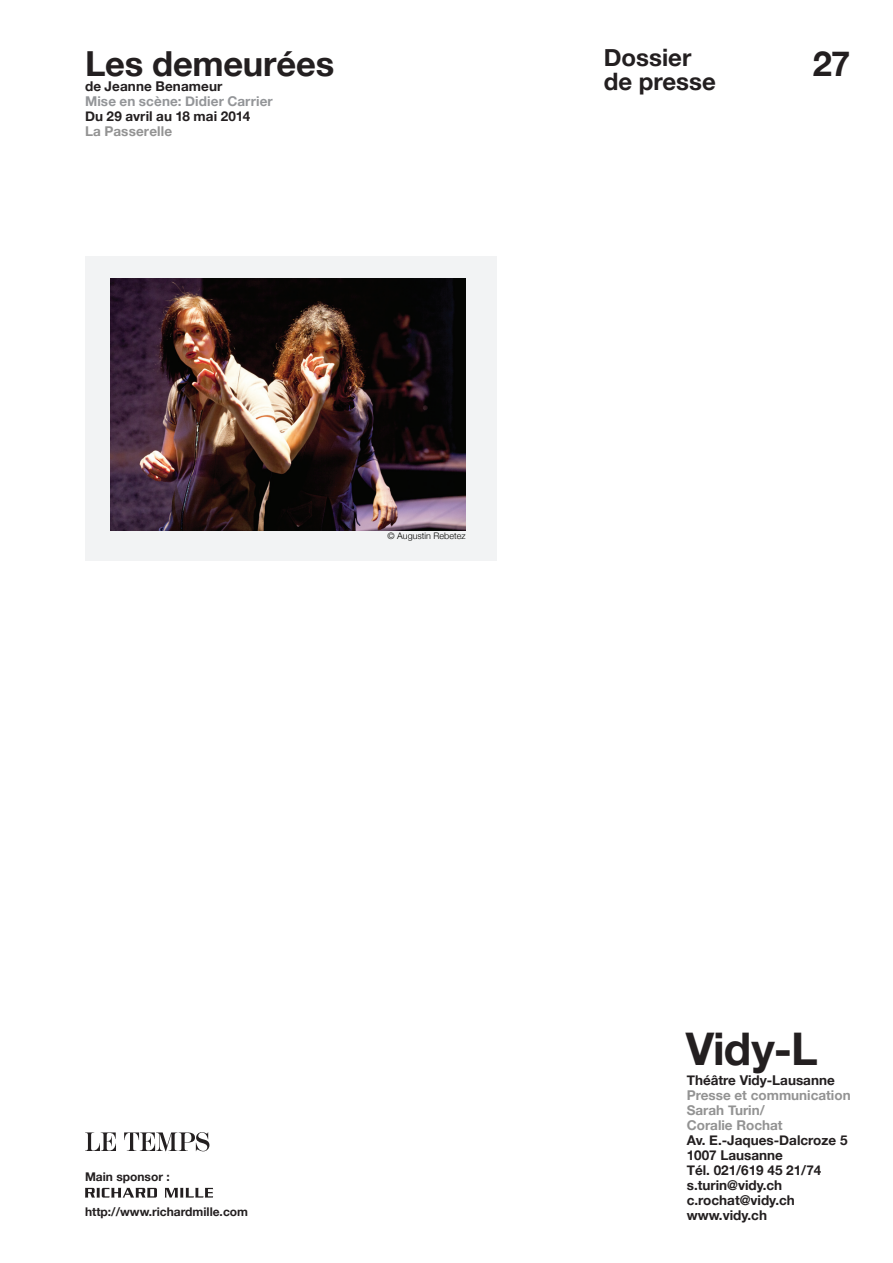
<style>
.page{position:relative;width:893px;height:1263px;background:#fff}
.page>*{position:absolute;margin:0;border:0;box-sizing:border-box;transform-origin:0 0}
.t1{font:700 45px "Helvetica Neue";color:#231f20}
.t2{font:700 34.5px "Helvetica Neue";letter-spacing:-.01em;color:#231f20}
.t3{font:700 24px/24px "Helvetica Neue";color:#231f20}
.t4{font:700 13.5px/15px "Helvetica Neue";color:#231f20}
.t5{font:700 13.5px/15px "Helvetica Neue";color:#939393}
.t6{font:700 13.5px "Helvetica Neue";letter-spacing:.01em;color:#939598}
.t7{font:700 12px "Helvetica Neue";color:#231f20}
.t8{font:300 9px "Helvetica Neue";color:#040503}
</style>
<div class="page">
<svg style="left:85px;top:1132px;width:31px;height:19px"></svg>
<svg style="left:124px;top:1132px;width:85px;height:19px"></svg>
<svg style="left:85px;top:1188px;width:72px;height:9px"></svg>
<svg style="left:165px;top:1188px;width:48px;height:9px"></svg>
<div style="left:85px;top:256px;width:411px;height:304px;background:#f2f3f4"></div>
<img style="left:111px;top:279px;width:355px;height:252px">
<h2 class="t2" style="left:85px;top:43px;width:251px">Les demeurées</h2>
<p class="t4" style="left:85px;top:79px;width:139px">de Jeanne Benameur</p>
<p class="t6" style="left:85px;top:93px;width:189px">Mise en scène: Didier Carrier</p>
<p class="t4" style="left:85px;top:109px;width:167px">Du 29 avril au 18 mai 2014</p>
<p class="t5" style="left:85px;top:124px;width:89px">La Passerelle</p>
<h3 class="t3" style="left:604px;top:45px;width:114px">Dossier de presse</h3>
<h2 class="t2" style="left:813px;top:43px;width:39px">27</h2>
<p class="t8" style="left:388px;top:530px;width:80px">© Augustin Rebetez</p>
<p class="t7" style="left:85px;top:1169px;width:86px">Main sponsor :</p>
<p class="t7" style="left:85px;top:1204px;width:165px">http://www.richardmille.com</p>
<h1 class="t1" style="left:686px;top:1021px;width:134px">Vidy-L</h1>
<p class="t4" style="left:687px;top:1073px;width:150px">Théâtre Vidy-Lausanne</p>
<p class="t5" style="left:687px;top:1088px;width:165px">Presse et communication<br>Sarah Turin/<br>Coralie Rochat</p>
<p class="t4" style="left:687px;top:1133px;width:162px">Av. E.-Jaques-Dalcroze 5<br>1007 Lausanne<br>Tél. 021/619 45 21/74 s.turin@vidy.ch c.rochat@vidy.ch www.vidy.ch</p>
</div>
